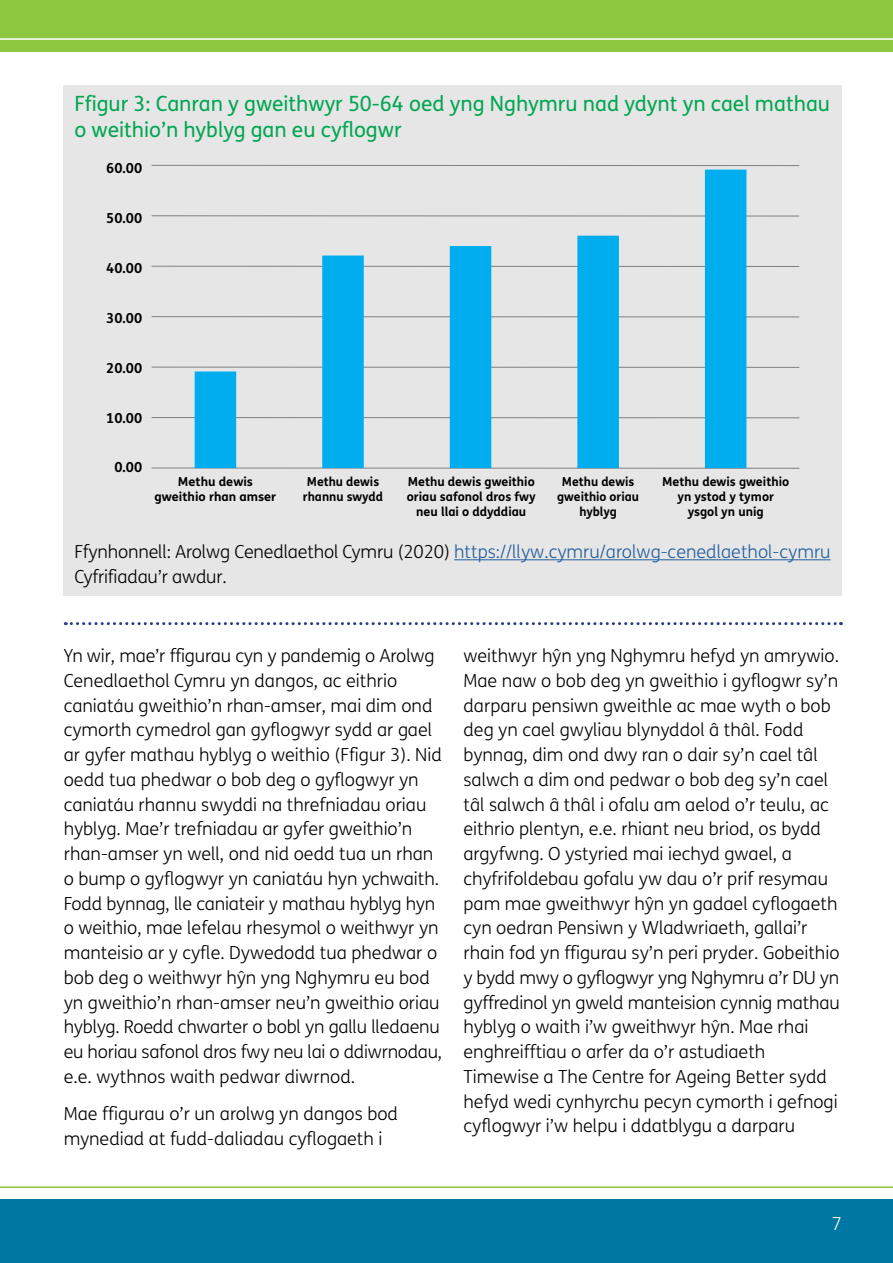
<style>
.page{position:relative;width:893px;height:1263px;background:#fff}
.page>*{position:absolute;margin:0;border:0;box-sizing:border-box;transform-origin:0 0}
.t1{font:21px/25.5px "FS Me";color:#00a651}
.t2{font:300 18px/24.8px "FS Me";color:#000}
.t3{font:300 18px "FS Me";color:#fff}
.t4{font:700 13.8px "FS Me";color:#000}
.t5{font:700 12.45px/15.1px "FS Me";color:#000;text-align:center}
.s1{color:#215e9e}
</style>
<div class="page">
<div style="left:0;top:0;width:893px;height:51px;background:#8dc63f"></div>
<hr style="left:0;top:38px;width:893px;height:2px;background:#fff">
<div style="left:0;top:1199px;width:893px;height:64px;background:#0076a3"></div>
<hr style="left:0;top:1186px;width:893px;height:2px;background:#8dc63f">
<div style="left:64px;top:85px;width:778px;height:510px;background:#e6e6e6"></div>
<hr style="left:152px;top:468px;width:647px;height:1px;background:#808080">
<hr style="left:152px;top:417px;width:647px;height:1px;background:#808080">
<hr style="left:152px;top:367px;width:647px;height:1px;background:#808080">
<hr style="left:152px;top:316px;width:647px;height:1px;background:#808080">
<hr style="left:152px;top:266px;width:647px;height:1px;background:#808080">
<hr style="left:152px;top:215px;width:647px;height:1px;background:#808080">
<hr style="left:152px;top:165px;width:647px;height:1px;background:#808080">
<div style="left:195px;top:371px;width:41px;height:97px;background:#00aeef"></div>
<div style="left:322px;top:256px;width:42px;height:212px;background:#00aeef"></div>
<div style="left:450px;top:246px;width:41px;height:222px;background:#00aeef"></div>
<div style="left:577px;top:236px;width:42px;height:232px;background:#00aeef"></div>
<div style="left:705px;top:170px;width:41px;height:298px;background:#00aeef"></div>
<hr style="left:454px;top:559px;width:377px;height:1px;background:#215e9e">
<svg style="left:65px;top:622px;width:776px;height:3px"></svg>
<p class="t1" style="left:74px;top:91px;width:757px">Ffigur 3: Canran y gweithwyr 50-64 oed yng Nghymru nad ydynt yn cael mathau o weithio’n hyblyg gan eu cyflogwr</p>
<p class="t4" style="left:106px;top:158px;width:37px">60.00</p>
<p class="t4" style="left:106px;top:208px;width:37px">50.00</p>
<p class="t4" style="left:106px;top:258px;width:37px">40.00</p>
<p class="t4" style="left:106px;top:307px;width:37px">30.00</p>
<p class="t4" style="left:106px;top:357px;width:37px">20.00</p>
<p class="t4" style="left:106px;top:407px;width:37px">10.00</p>
<p class="t4" style="left:114px;top:457px;width:29px">0.00</p>
<p class="t5" style="left:155px;top:473px;width:123px">Methu dewis gweithio rhan amser</p>
<p class="t5" style="left:303px;top:473px;width:82px">Methu dewis rhannu swydd</p>
<p class="t5" style="left:407px;top:473px;width:130px">Methu dewis gweithio oriau safonol dros fwy neu llai o ddyddiau</p>
<p class="t5" style="left:557px;top:473px;width:83px">Methu dewis gweithio oriau hyblyg</p>
<p class="t5" style="left:662px;top:473px;width:128px">Methu dewis gweithio yn ystod y tymor ysgol yn unig</p>
<p class="t2" style="left:74px;top:539px;width:758px">Ffynhonnell: Arolwg Cenedlaethol Cymru (2020) <span class="s1">https://llyw.cymru/arolwg-cenedlaethol-cymru<br></span>Cyfrifiadau’r awdur.</p>
<p class="t2" style="left:64px;top:643px;width:380px">Yn wir, mae’r ffigurau cyn y pandemig o Arolwg Cenedlaethol Cymru yn dangos, ac eithrio caniatáu gweithio’n rhan-amser, mai dim ond cymorth cymedrol gan gyflogwyr sydd ar gael ar gyfer mathau hyblyg o weithio (Ffigur 3). Nid oedd tua phedwar o bob deg o gyflogwyr yn caniatáu rhannu swyddi na threfniadau oriau hyblyg. Mae’r trefniadau ar gyfer gweithio’n rhan-amser yn well, ond nid oedd tua un rhan o bump o gyflogwyr yn caniatáu hyn ychwaith.<br>Fodd bynnag, lle caniateir y mathau hyblyg hyn o weithio, mae lefelau rhesymol o weithwyr yn manteisio ar y cyfle. Dywedodd tua phedwar o bob deg o weithwyr hŷn yng Nghymru eu bod yn gweithio’n rhan-amser neu’n gweithio oriau hyblyg. Roedd chwarter o bobl yn gallu lledaenu eu horiau safonol dros fwy neu lai o ddiwrnodau, e.e. wythnos waith pedwar diwrnod.</p>
<p class="t2" style="left:64px;top:1101px;width:336px">Mae ffigurau o’r un arolwg yn dangos bod mynediad at fudd-daliadau cyflogaeth i</p>
<p class="t2" style="left:463px;top:643px;width:378px">weithwyr hŷn yng Nghymru hefyd yn amrywio.<br>Mae naw o bob deg yn gweithio i gyflogwr sy’n darparu pensiwn gweithle ac mae wyth o bob deg yn cael gwyliau blynyddol â thâl. Fodd bynnag, dim ond dwy ran o dair sy’n cael tâl salwch a dim ond pedwar o bob deg sy’n cael tâl salwch â thâl i ofalu am aelod o’r teulu, ac eithrio plentyn, e.e. rhiant neu briod, os bydd argyfwng. O ystyried mai iechyd gwael, a chyfrifoldebau gofalu yw dau o’r prif resymau pam mae gweithwyr hŷn yn gadael cyflogaeth cyn oedran Pensiwn y Wladwriaeth, gallai’r rhain fod yn ffigurau sy’n peri pryder. Gobeithio y bydd mwy o gyflogwyr yng Nghymru a’r DU yn gyffredinol yn gweld manteision cynnig mathau hyblyg o waith i’w gweithwyr hŷn. Mae rhai enghreifftiau o arfer da o’r astudiaeth Timewise a The Centre for Ageing Better sydd hefyd wedi cynhyrchu pecyn cymorth i gefnogi cyflogwyr i’w helpu i ddatblygu a darparu</p>
<p class="t3" style="left:832px;top:1211px;width:12px">7</p>
</div>
